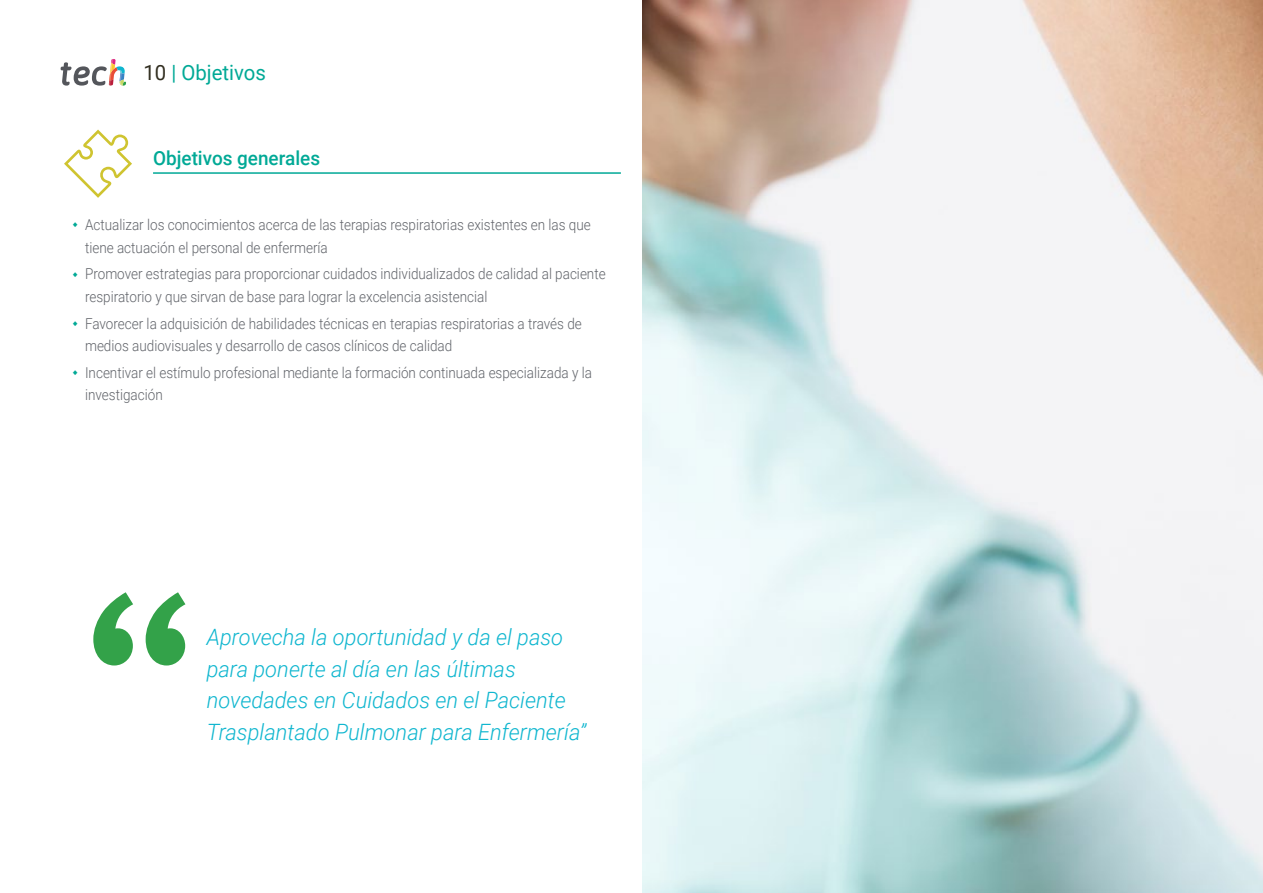
<style>
.page{position:relative;width:1263px;height:893px;background:#fff}
.page>*{position:absolute;margin:0;border:0;box-sizing:border-box;transform-origin:0 0}
.t1{font:italic 300 22.5px/31.5px "Roboto";color:#0fb6cf}
.t2{font:21px "Roboto";color:#00a996}
.t3{font:500 19.5px "Roboto";color:#00a996}
.t4{font:300 15px/22.5px "Roboto";color:#61646a;scale:.9 1}
.s1{color:#312e20}
</style>
<div class="page">
<hr style="left:153px;top:173px;width:468px;height:1px;background:#00a996">
<svg style="left:64px;top:130px;width:68px;height:68px"></svg>
<img style="left:642px;top:0;width:621px;height:893px">
<svg style="left:93px;top:592px;width:92px;height:73px"></svg>
<svg style="left:61px;top:59px;width:65px;height:27px"></svg>
<h2 class="t2" style="left:144px;top:57px;width:124px"><span class="s1">10</span> | Objetivos</h2>
<h3 class="t3" style="left:153px;top:144px;width:169px">Objetivos generales</h3>
<p class="t4" style="left:85px;top:213px;width:563px">Actualizar los conocimientos acerca de las terapias respiratorias existentes en las que tiene actuación el personal de enfermería</p>
<p class="t4" style="left:85px;top:262px;width:580px">Promover estrategias para proporcionar cuidados individualizados de calidad al paciente respiratorio y que sirvan de base para lograr la excelencia asistencial</p>
<p class="t4" style="left:85px;top:311px;width:553px">Favorecer la adquisición de habilidades técnicas en terapias respiratorias a través de medios audiovisuales y desarrollo de casos clínicos de calidad</p>
<p class="t4" style="left:85px;top:361px;width:565px">Incentivar el estímulo profesional mediante la formación continuada especializada y la investigación</p>
<h1 class="t1" style="left:207px;top:621px;width:381px">Aprovecha la oportunidad y da el paso para ponerte al día en las últimas novedades en Cuidados en el Paciente Trasplantado Pulmonar para Enfermería”</h1>
</div>
